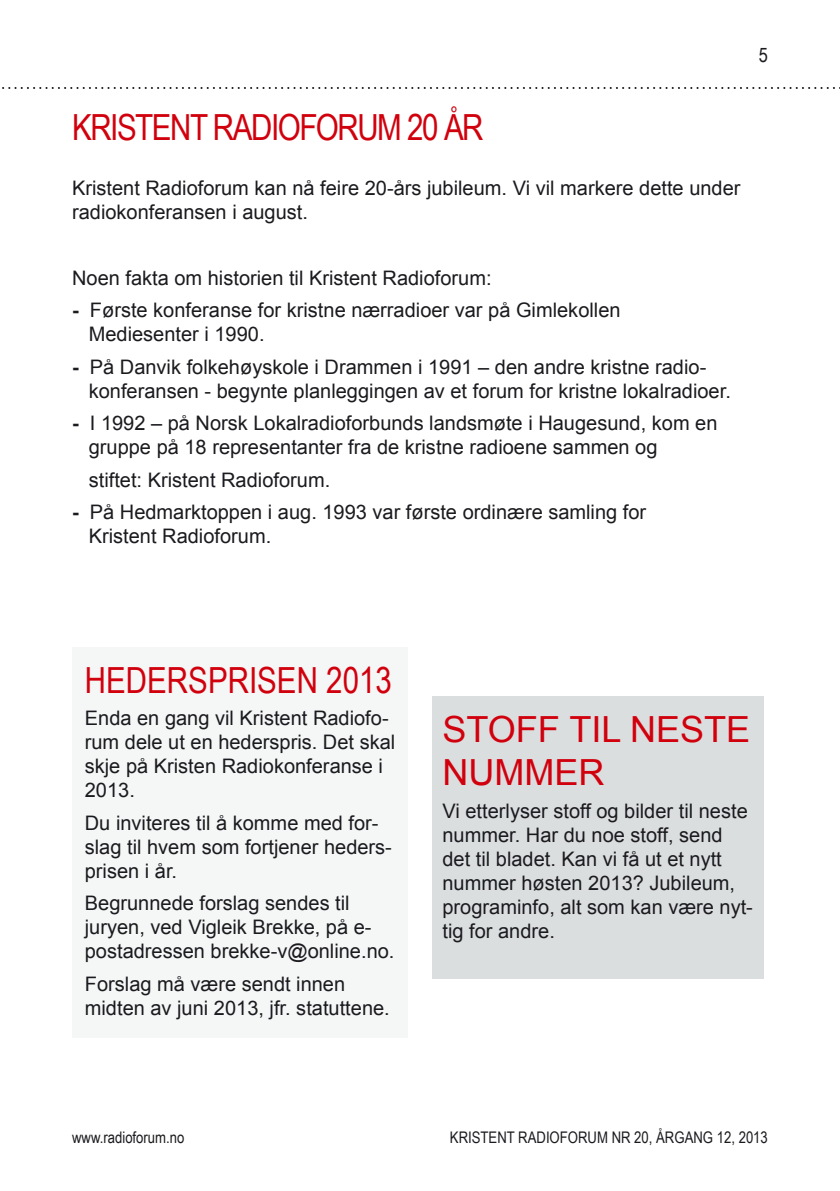
<style>
.page{position:relative;width:840px;height:1191px;background:#fff}
.page>*{position:absolute;margin:0;border:0;box-sizing:border-box;transform-origin:0 0}
.Tittel_Overskrift{font:36px "Arial Narrow";letter-spacing:-.04em;color:#d1000d}
.Kolonnetittel{font:36px/43.2px "Arial";color:#d1000d}
.Tittel_Overskrift-2{font:36px "Arial Narrow";color:#d1000d}
.Kolonnetittel-2{font:20px/24px "Arial";color:#1b1b1f}
.t1{font:20px "Arial Narrow";color:#1b1b1f}
.t2{font:16px "Arial Narrow";color:#1b1b1f}
.s1{font-weight:700}
</style>
<div class="page">
<svg style="left:2px;top:87px;width:838px;height:2px"></svg>
<div style="left:72px;top:647px;width:336px;height:391px;background:#f5f6f6"></div>
<div style="left:432px;top:696px;width:330px;height:283px;background:#dbdedf"></div>
<p class="Tittel_Overskrift" style="left:72px;top:100px;width:413px">KRISTENT RADIOFORUM 20 ÅR</p>
<p class="Kolonnetittel-2" style="left:72px;top:176px;width:669px">Kristent Radioforum kan nå feire 20-års jubileum. Vi vil markere dette under radiokonferansen i august.</p>
<p class="Kolonnetittel-2" style="left:72px;top:265px;width:421px">Noen fakta om historien til Kristent Radioforum:</p>
<p class="Kolonnetittel-2" style="left:89px;top:298px;width:533px;text-indent:-17px"><span class="s1">-</span> Første konferanse for kristne nærradioer var på Gimlekollen<br>Mediesenter i 1990.</p>
<p class="Kolonnetittel-2" style="left:89px;top:354px;width:643px;text-indent:-17px"><span class="s1">-</span> På Danvik folkehøyskole i Drammen i 1991 – den andre kristne radio&shy;konferansen - begynte planleggingen av et forum for kristne lokalradioer.</p>
<p class="Kolonnetittel-2" style="left:89px;top:411px;width:630px;text-indent:-17px"><span class="s1">-</span> I 1992 – på Norsk Lokalradioforbunds landsmøte i Haugesund, kom en gruppe på 18 representanter fra de kristne radioene sammen og</p>
<p class="Kolonnetittel-2" style="left:89px;top:467px;width:243px">stiftet: Kristent Radioforum.</p>
<p class="Kolonnetittel-2" style="left:89px;top:500px;width:558px;text-indent:-17px"><span class="s1">-</span> På Hedmarktoppen i aug. 1993 var første ordinære samling for<br>Kristent Radioforum.</p>
<p class="t1" style="left:758px;top:41px;width:11px">5</p>
<p class="Tittel_Overskrift-2" style="left:85px;top:653px;width:308px">HEDERSPRISEN 2013</p>
<p class="Kolonnetittel-2" style="left:85px;top:706px;width:312px">Enda en gang vil Kristent Radiofo&shy;rum dele ut en hederspris. Det skal skje på Kristen Radiokonferanse i<br>2013.</p>
<p class="Kolonnetittel-2" style="left:85px;top:810px;width:308px">Du inviteres til å komme med for&shy;slag til hvem som fortjener heders&shy;prisen i år.</p>
<p class="Kolonnetittel-2" style="left:85px;top:891px;width:311px">Begrunnede forslag sendes til juryen, ved Vigleik Brekke, på e&shy;postadressen brekke-v@online.no.</p>
<p class="Kolonnetittel-2" style="left:85px;top:971px;width:306px">Forslag må være sendt innen midten av juni 2013, jfr. statuttene.</p>
<p class="Kolonnetittel" style="left:442px;top:707px;width:309px">STOFF TIL NESTE<br>NUMMER</p>
<p class="Kolonnetittel-2" style="left:442px;top:798px;width:312px">Vi etterlyser stoff og bilder til neste nummer. Har du noe stoff, send det til bladet. Kan vi få ut et nytt nummer høsten 2013? Jubileum, programinfo, alt som kan være nyt&shy;tig for andre.</p>
<p class="t2" style="left:72px;top:1125px;width:114px">www.radioforum.no</p>
<p class="t2" style="left:449px;top:1125px;width:319px">KRISTENT RADIOFORUM NR 20, ÅRGANG 12, 2013</p>
</div>
